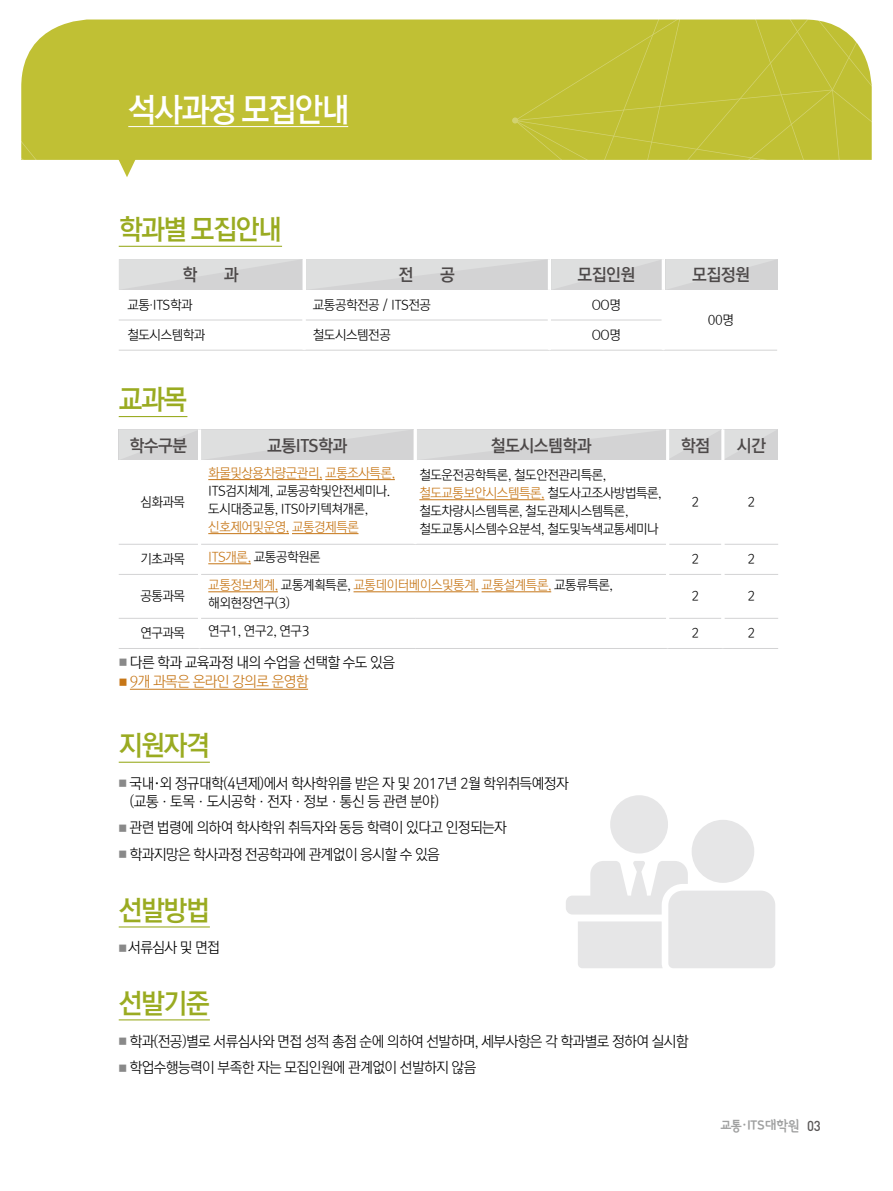
<style>
.page{position:relative;width:893px;height:1191px;background:#fff}
.page>*{position:absolute;margin:0;border:0;box-sizing:border-box;transform-origin:0 0}
.t1{font:33px "Rix M Go B";letter-spacing:-.05em;color:#fff;scale:.95 1}
.t2{font:27.75px "Rix M Go B";letter-spacing:-.05em;color:#9aab21;scale:.95 1}
.t3{font:16.95px "Rix M Go B";letter-spacing:-.03em;color:#4d4949}
.t4{font:14.7px/18px "Rix M Go L";letter-spacing:-.04em;color:#000;scale:.96 1}
.t5{font:14.7px "Rix M Go L";letter-spacing:-.04em;color:#c67617;scale:.96 1}
.t6{font:14.25px "Sang Sang Title OTFB";letter-spacing:-.03em;color:#9fa0a0}
.t7{font:13.2px/18px "Rix M Go L";letter-spacing:-.03em;color:#000}
.t8{font:13.2px/18px "Rix M Go L";letter-spacing:-.03em;color:#c67617}
.s1{font-family:"Seoul Namsan L"}
.s2{color:#c67617}
.s3{color:#000}
.s4{font-size:9.3px;color:#898989}
.s5{font-size:9.3px}
.s6{font-family:"DIN";font-weight:500;color:#5a5757}
</style>
<div class="page">
<div style="left:64px;top:20px;width:54px;height:140px;background:#c0c034"></div>
<svg style="left:21px;top:24px;width:43px;height:136px;background:#c7c74d"></svg>
<hr style="left:119px;top:416px;width:68px;height:1px;background:#9aab21">
<hr style="left:119px;top:761px;width:91px;height:1px;background:#9aab21">
<hr style="left:119px;top:926px;width:91px;height:1px;background:#9aab21">
<hr style="left:119px;top:1019px;width:91px;height:1px;background:#9aab21">
<svg style="left:118px;top:19px;width:754px;height:271px"></svg>
<hr style="left:119px;top:320px;width:184px;height:1px;background:#d3d3d4">
<hr style="left:306px;top:320px;width:242px;height:1px;background:#d3d3d4">
<hr style="left:551px;top:320px;width:111px;height:1px;background:#d3d3d4">
<hr style="left:119px;top:350px;width:185px;height:1px;background:#d3d3d4">
<hr style="left:304px;top:350px;width:245px;height:1px;background:#d3d3d4">
<hr style="left:549px;top:350px;width:114px;height:1px;background:#d3d3d4">
<hr style="left:663px;top:350px;width:114px;height:1px;background:#d3d3d4">
<hr style="left:303px;top:259px;width:3px;height:31px;background:#fff">
<hr style="left:548px;top:259px;width:3px;height:31px;background:#fff">
<hr style="left:662px;top:259px;width:3px;height:31px;background:#fff">
<div style="left:119px;top:429px;width:659px;height:31px;background:#d9d9da"></div>
<hr style="left:119px;top:544px;width:79px;height:1px;background:#d3d3d4">
<hr style="left:201px;top:544px;width:214px;height:1px;background:#d3d3d4">
<hr style="left:415px;top:544px;width:251px;height:1px;background:#d3d3d4">
<hr style="left:669px;top:544px;width:52px;height:1px;background:#d3d3d4">
<hr style="left:724px;top:544px;width:54px;height:1px;background:#d3d3d4">
<hr style="left:119px;top:574px;width:79px;height:1px;background:#d3d3d4">
<hr style="left:201px;top:574px;width:214px;height:1px;background:#d3d3d4">
<hr style="left:415px;top:574px;width:251px;height:1px;background:#d3d3d4">
<hr style="left:669px;top:574px;width:52px;height:1px;background:#d3d3d4">
<hr style="left:724px;top:574px;width:54px;height:1px;background:#d3d3d4">
<hr style="left:119px;top:618px;width:79px;height:1px;background:#d3d3d4">
<hr style="left:201px;top:618px;width:214px;height:1px;background:#d3d3d4">
<hr style="left:415px;top:618px;width:251px;height:1px;background:#d3d3d4">
<hr style="left:669px;top:618px;width:52px;height:1px;background:#d3d3d4">
<hr style="left:724px;top:618px;width:54px;height:1px;background:#d3d3d4">
<hr style="left:119px;top:648px;width:81px;height:1px;background:#d3d3d4">
<hr style="left:200px;top:648px;width:215px;height:1px;background:#d3d3d4">
<hr style="left:415px;top:648px;width:253px;height:1px;background:#d3d3d4">
<hr style="left:668px;top:648px;width:55px;height:1px;background:#d3d3d4">
<hr style="left:723px;top:648px;width:55px;height:1px;background:#d3d3d4">
<hr style="left:198px;top:429px;width:3px;height:31px;background:#fff">
<hr style="left:414px;top:429px;width:3px;height:31px;background:#fff">
<hr style="left:666px;top:429px;width:3px;height:31px;background:#fff">
<hr style="left:721px;top:429px;width:3px;height:31px;background:#fff">
<hr style="left:208px;top:479px;width:114px;height:1px;background:#c67617">
<hr style="left:325px;top:479px;width:70px;height:1px;background:#c67617">
<hr style="left:208px;top:533px;width:81px;height:1px;background:#c67617">
<hr style="left:292px;top:533px;width:66px;height:1px;background:#c67617">
<hr style="left:419px;top:499px;width:125px;height:1px;background:#c67617">
<hr style="left:208px;top:563px;width:43px;height:1px;background:#c67617">
<hr style="left:208px;top:591px;width:70px;height:1px;background:#c67617">
<hr style="left:354px;top:591px;width:125px;height:1px;background:#c67617">
<hr style="left:482px;top:591px;width:69px;height:1px;background:#c67617">
<svg style="left:566px;top:861px;width:209px;height:107px"></svg>
<div style="left:610px;top:795px;width:58px;height:58px;background:#e6e6e7;border-radius:50%"></div>
<div style="left:692px;top:820px;width:62px;height:63px;background:#e6e6e7;border-radius:50%"></div>
<hr style="left:130px;top:689px;width:178px;height:1px;background:#c67617">
<h1 class="t1" style="left:128px;top:92px;width:235px">석사과정 모집안내</h1>
<h2 class="t2" style="left:119px;top:214px;width:173px">학과별 모집안내</h2>
<p class="t3" style="left:182px;top:266px;width:16px">학</p>
<p class="t3" style="left:224px;top:266px;width:16px">과</p>
<p class="t3" style="left:399px;top:266px;width:16px">전</p>
<p class="t3" style="left:440px;top:266px;width:16px">공</p>
<p class="t3" style="left:577px;top:266px;width:59px">모집인원</p>
<p class="t3" style="left:692px;top:266px;width:59px">모집정원</p>
<p class="t7" style="left:127px;top:296px;width:67px">교통<span class="s1">·</span>ITS학과</p>
<p class="t7" style="left:313px;top:296px;width:120px">교통공학전공 / ITS전공</p>
<p class="t7" style="left:592px;top:296px;width:31px">OO명</p>
<p class="t7" style="left:708px;top:311px;width:28px">00명</p>
<p class="t7" style="left:127px;top:326px;width:79px">철도시스템학과</p>
<p class="t7" style="left:313px;top:326px;width:79px">철도시스템전공</p>
<p class="t7" style="left:592px;top:326px;width:31px">OO명</p>
<h2 class="t2" style="left:119px;top:385px;width:74px">교과목</h2>
<p class="t3" style="left:129px;top:436px;width:59px">학수구분</p>
<p class="t3" style="left:267px;top:436px;width:82px">교통ITS학과</p>
<p class="t3" style="left:491px;top:436px;width:102px">철도시스템학과</p>
<p class="t3" style="left:681px;top:436px;width:31px">학점</p>
<p class="t3" style="left:737px;top:436px;width:31px">시간</p>
<p class="t7" style="left:140px;top:493px;width:46px">심화과목</p>
<p class="t8" style="left:208px;top:464px;width:188px">화물및상용차량군관리, 교통조사특론,</p>
<p class="t7" style="left:208px;top:482px;width:184px">ITS검지체계, 교통공학및안전세미나. 도시대중교통, ITS아키텍쳐개론,</p>
<p class="t8" style="left:208px;top:518px;width:152px">신호제어및운영, 교통경제특론</p>
<p class="t7" style="left:419px;top:466px;width:244px">철도운전공학특론, 철도안전관리특론, <span class="s2">철도교통보안시스템특론,</span> 철도사고조사방법특론, 철도차량시스템특론, 철도관제시스템특론, 철도교통시스템수요분석, 철도및녹색교통세미나</p>
<p class="t7" style="left:691px;top:493px;width:9px">2</p>
<p class="t7" style="left:747px;top:493px;width:9px">2</p>
<p class="t7" style="left:140px;top:550px;width:46px">기초과목</p>
<p class="t8" style="left:208px;top:548px;width:114px">ITS개론, <span class="s3">교통공학원론</span></p>
<p class="t7" style="left:691px;top:550px;width:9px">2</p>
<p class="t7" style="left:747px;top:550px;width:9px">2</p>
<p class="t7" style="left:140px;top:587px;width:46px">공통과목</p>
<p class="t8" style="left:208px;top:576px;width:406px">교통정보체계, <span class="s3">교통계획특론,</span> 교통데이터베이스및통계, 교통설계특론, <span class="s3">교통류특론, 해외현장연구(3)</span></p>
<p class="t7" style="left:691px;top:587px;width:9px">2</p>
<p class="t7" style="left:747px;top:587px;width:9px">2</p>
<p class="t7" style="left:140px;top:624px;width:46px">연구과목</p>
<p class="t7" style="left:208px;top:622px;width:103px">연구1, 연구2, 연구3</p>
<p class="t7" style="left:691px;top:624px;width:9px">2</p>
<p class="t7" style="left:747px;top:624px;width:9px">2</p>
<p class="t4" style="left:119px;top:653px;width:289px"><span class="s4">■</span> 다른 학과 교육과정 내의 수업을 선택할 수도 있음</p>
<p class="t5" style="left:119px;top:674px;width:199px"><span class="s5">■</span> 9개 과목은 온라인 강의로 운영함</p>
<h2 class="t2" style="left:119px;top:730px;width:97px">지원자격</h2>
<p class="t4" style="left:130px;top:774px;width:459px;text-indent:-11px"><span class="s4">■</span> 국내·외 정규대학(4년제)에서 학사학위를 받은 자 및 2017년 2월 학위취득예정자 (교통ㆍ토목ㆍ도시공학ㆍ전자ㆍ정보ㆍ통신 등 관련 분야)</p>
<p class="t4" style="left:119px;top:819px;width:406px"><span class="s4">■</span> 관련 법령에 의하여 학사학위 취득자와 동등 학력이 있다고 인정되는자</p>
<p class="t4" style="left:119px;top:845px;width:336px"><span class="s4">■</span> 학과지망은 학사과정 전공학과에 관계없이 응시할 수 있음</p>
<h2 class="t2" style="left:119px;top:895px;width:97px">선발방법</h2>
<p class="t4" style="left:119px;top:939px;width:107px"><span class="s4">■</span> 서류심사 및 면접</p>
<h2 class="t2" style="left:119px;top:988px;width:97px">선발기준</h2>
<p class="t4" style="left:119px;top:1032px;width:595px"><span class="s4">■</span> 학과(전공)별로 서류심사와 면접 성적 총점 순에 의하여 선발하며, 세부사항은 각 학과별로 정하여 실시함</p>
<p class="t4" style="left:119px;top:1059px;width:374px"><span class="s4">■</span> 학업수행능력이 부족한 자는 모집인원에 관계없이 선발하지 않음</p>
<p class="t6" style="left:720px;top:1118px;width:102px">교통ㆍITS대학원 <span class="s6">03</span></p>
</div>
